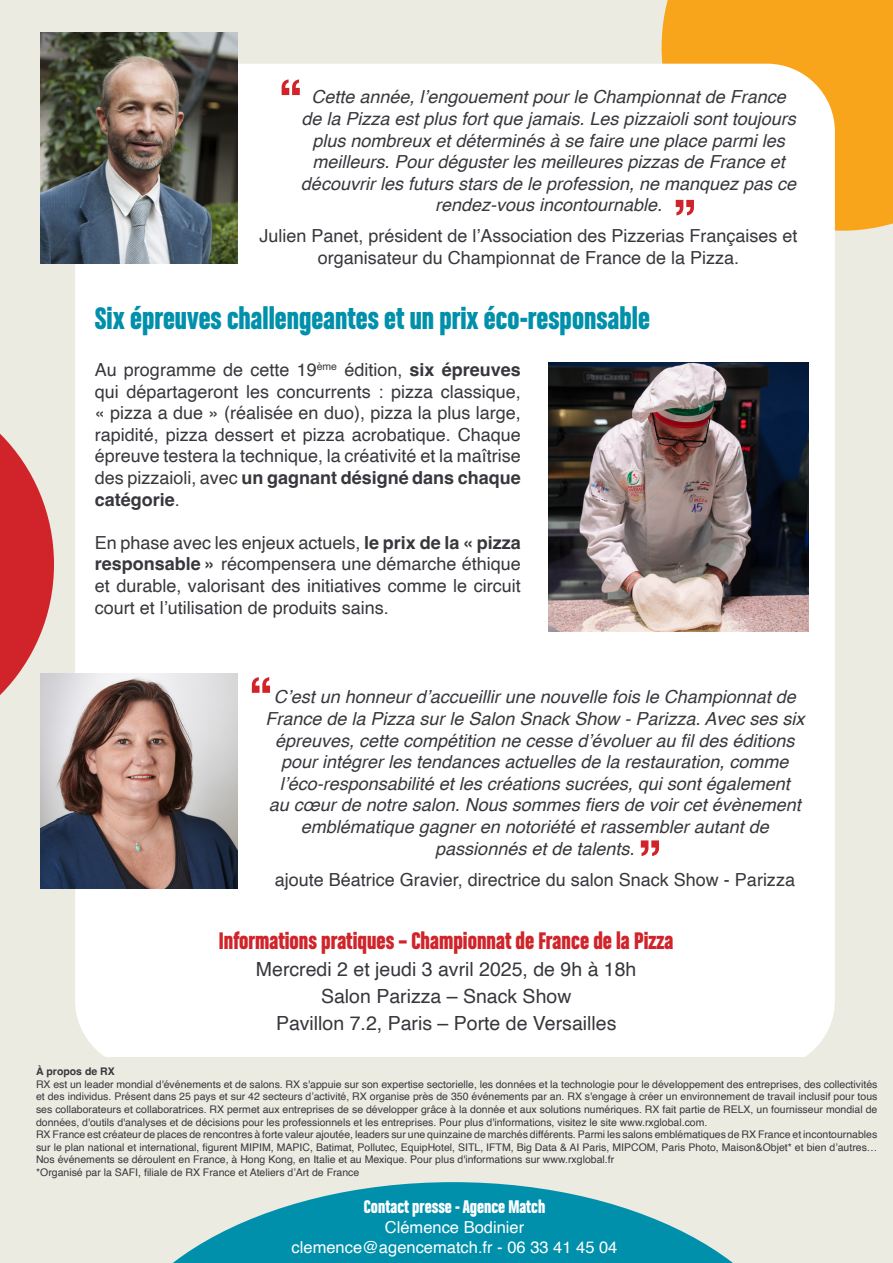
<style>
.page{position:relative;width:893px;height:1263px;background:#fff}
.page>*{position:absolute;margin:0;border:0;box-sizing:border-box;transform-origin:0 0}
.t1{font:57px "Chalet Comprime Hong Kong Sixty";color:#d1232a}
.t2{font:33px "Chalet Comprime Hong Kong Sixty";color:#0090ab}
.t3{font:25.5px "Chalet Comprime Hong Kong Sixty";color:#d1232a}
.t4{font:19.5px "Helvetica";color:#39373d}
.t5{font:19.5px "Chalet Comprime Hong Kong Sixty";color:#fff}
.t6{font:italic 18px/21.6px "Helvetica";color:#39373d;text-align:center}
.t7{font:18px/21.6px "Helvetica";color:#39373d;text-align:justify}
.t8{font:16.5px "Helvetica";color:#fff}
.t9{font:10.5px/12.6px "Helvetica";color:#39373d;text-align:justify}
.t10{font:700 10.5px "Helvetica";color:#39373d}
.s1{font-weight:700}
</style>
<div class="page">
<div style="left:0;top:0;width:893px;height:1250px;background:#ebebe2"></div>
<div style="left:662px;top:0;width:231px;height:231px;background:#f9a51b"></div>
<div style="left:75px;top:64px;width:760px;height:1004px;background:#fff;border-radius:68px"></div>
<div style="left:0;top:1058px;width:893px;height:205px;background:#ebebe2"></div>
<svg style="left:173px;top:1182px;width:560px;height:81px;fill:#0090ab"></svg>
<svg style="left:0;top:434px;width:54px;height:261px"></svg>
<img style="left:40px;top:33px;width:198px;height:231px">
<img style="left:40px;top:673px;width:198px;height:215px">
<img style="left:549px;top:362px;width:260px;height:269px">
<p class="t1" style="left:280px;top:67px;width:22px">‘‘</p>
<p class="t6" style="left:301px;top:87px;width:497px">Cette année, l’engouement pour le Championnat de France de la Pizza est plus fort que jamais. Les pizzaioli sont toujours plus nombreux et déterminés à se faire une place parmi les meilleurs. Pour déguster les meilleures pizzas de France et découvrir les futurs stars de le profession, ne manquez pas ce rendez-vous incontournable.</p>
<p class="t7" style="left:259px;top:225px;width:540px;text-align:center">Julien Panet, président de l’Association des Pizzerias Françaises et organisateur du Championnat de France de la Pizza.</p>
<p class="t1" style="left:674px;top:187px;width:23px">’’</p>
<p class="t2" style="left:95px;top:299px;width:557px">Six épreuves challengeantes et un prix éco-responsable</p>
<p class="t7" style="left:95px;top:359px;width:428px">Au programme de cette 19<sup>ème</sup> édition, <span class="s1">six épreuves </span>qui départageront les concurrents : pizza classique, « pizza a due » (réalisée en duo), pizza la plus large, rapidité, pizza dessert et pizza acrobatique. Chaque épreuve testera la technique, la créativité et la maîtrise des pizzaioli, avec <span class="s1">un gagnant désigné dans chaque catégorie</span>.</p>
<p class="t7" style="left:95px;top:532px;width:428px">En phase avec les enjeux actuels, <span class="s1">le prix de la « pizza responsable »</span> récompensera une démarche éthique et durable, valorisant des initiatives comme le circuit court et l’utilisation de produits sains.</p>
<p class="t1" style="left:250px;top:665px;width:22px">‘‘</p>
<p class="t6" style="left:265px;top:687px;width:540px">C’est un honneur d’accueillir une nouvelle fois le Championnat de France de la Pizza sur le Salon Snack Show - Parizza. Avec ses six épreuves, cette compétition ne cesse d’évoluer au fil des éditions pour intégrer les tendances actuelles de la restauration, comme l’éco-responsabilité et les créations sucrées, qui sont également<br>au cœur de notre salon. Nous sommes fiers de voir cet évènement emblématique gagner en notoriété et rassembler autant de passionnés et de talents.</p>
<p class="t7" style="left:275px;top:870px;width:522px">ajoute Béatrice Gravier, directrice du salon Snack Show - Parizza</p>
<p class="t1" style="left:639px;top:828px;width:23px">’’</p>
<p class="t3" style="left:219px;top:926px;width:456px">Informations pratiques – Championnat de France de la Pizza</p>
<p class="t4" style="left:256px;top:954px;width:382px">Mercredi 2 et jeudi 3 avril 2025, de 9h à 18h</p>
<p class="t4" style="left:321px;top:981px;width:252px">Salon Parizza – Snack Show</p>
<p class="t4" style="left:276px;top:1008px;width:342px">Pavillon 7.2, Paris – Porte de Versailles</p>
<p class="t10" style="left:36px;top:1065px;width:80px">À propos de RX</p>
<p class="t9" style="left:36px;top:1078px;width:843px">RX est un leader mondial d'événements et de salons. RX s'appuie sur son expertise sectorielle, les données et la technologie pour le développement des entreprises, des collectivités et des individus. Présent dans 25 pays et sur 42 secteurs d’activité, RX organise près de 350 événements par an. RX s'engage à créer un environnement de travail inclusif pour tous ses collaborateurs et collaboratrices. RX permet aux entreprises de se développer grâce à la donnée et aux solutions numériques. RX fait partie de RELX, un fournisseur mondial de données, d'outils d'analyses et de décisions pour les professionnels et les entreprises. Pour plus d'informations, visitez le site www.rxglobal.com.</p>
<p class="t9" style="left:36px;top:1128px;width:843px">RX France est créateur de places de rencontres à forte valeur ajoutée, leaders sur une quinzaine de marchés différents. Parmi les salons emblématiques de RX France et incontournables sur le plan national et international, figurent MIPIM, MAPIC, Batimat, Pollutec, EquipHotel, SITL, IFTM, Big Data &amp; AI Paris, MIPCOM, Paris Photo, Maison&amp;Objet* et bien d’autres… Nos événements se déroulent en France, à Hong Kong, en Italie et au Mexique. Pour plus d'informations sur www.rxglobal.fr</p>
<p class="t9" style="left:36px;top:1166px;width:325px">*Organisé par la SAFI, filiale de RX France et Ateliers d’Art de France</p>
<p class="t5" style="left:364px;top:1195px;width:183px">Contact presse - Agence Match</p>
<p class="t8" style="left:385px;top:1214px;width:141px">Clémence Bodinier</p>
<p class="t8" style="left:292px;top:1234px;width:327px">clemence@agencematch.fr - 06 33 41 45 04</p>
</div>
